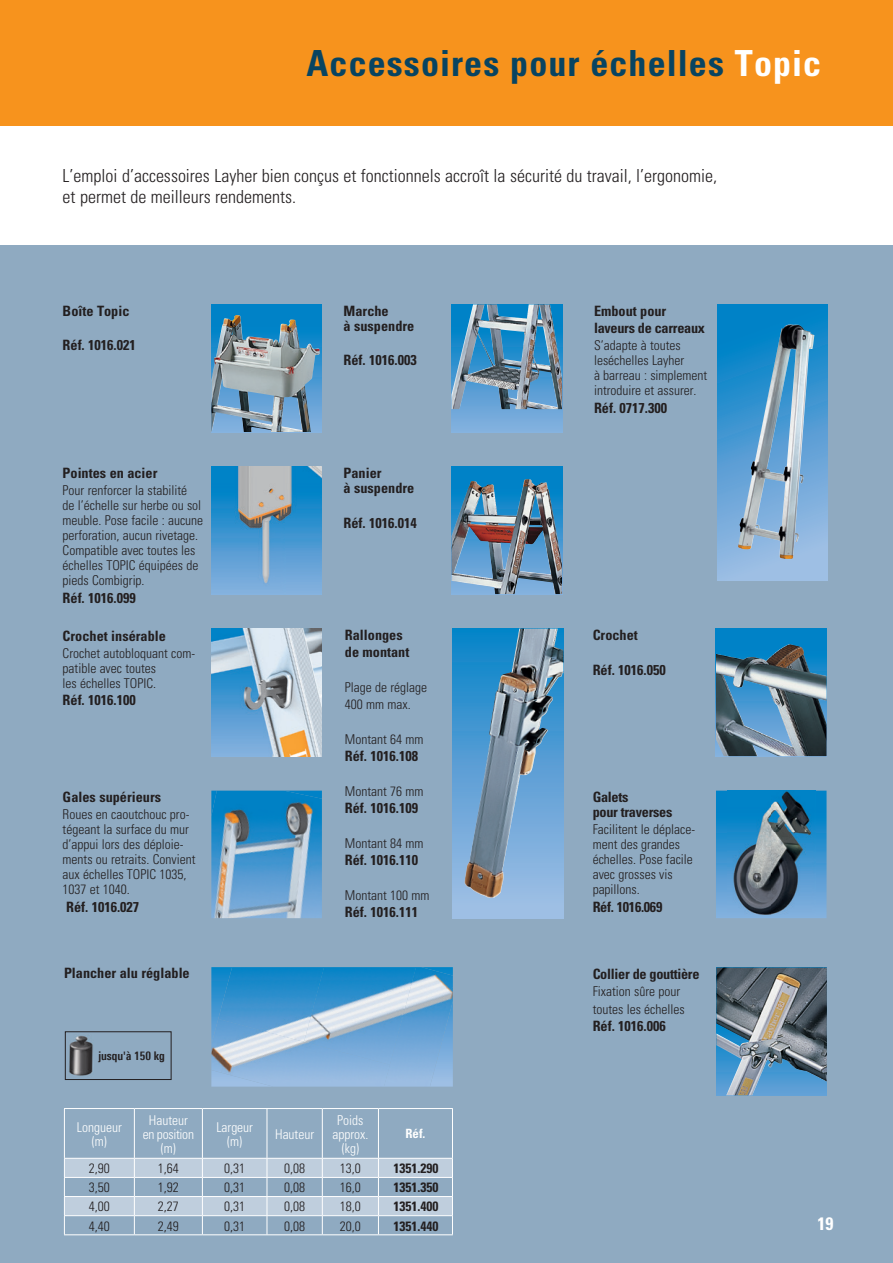
<style>
.page{position:relative;width:893px;height:1263px;background:#fff}
.page>*{position:absolute;margin:0;border:0;box-sizing:border-box;transform-origin:0 0}
.t1{font:700 condensed 36px "Univers";letter-spacing:.03em;color:#084461}
.t2{font:300 condensed 18px/21.6px "Univers";color:#231f20}
.t3{font:700 condensed 18px "Univers";color:#fff}
.t4{font:700 condensed 14.25px/15px "Univers";color:#231f20}
.t5{font:700 condensed 14.25px/17.4px "Univers";letter-spacing:-.02em;color:#231f20}
.t6{font:300 condensed 13.5px/15px "Univers";color:#231f20}
.t7{font:300 condensed 13.5px/14.2px "Univers";color:#fff;text-align:center}
.t8{font:700 condensed 13.5px "Univers";color:#231f20}
.t9{font:300 condensed 13.5px/14.2px "Univers";letter-spacing:-.02em;color:#fff;text-align:center}
.t10{font:condensed 13.5px "Univers";color:#fff}
.t11{font:700 condensed 12.75px "Univers";color:#fff}
.t12{font:700 12px "Linotype Univers 620 Cn";color:#231f20}
.s1{color:#fff}
</style>
<div class="page">
<div style="left:0;top:125px;width:893px;height:1138px;background:#8faac1"></div>
<div style="left:0;top:125px;width:893px;height:120px;background:#fff"></div>
<div style="left:0;top:0;width:893px;height:125px;background:#f7931d"></div>
<img style="left:211px;top:791px;width:111px;height:127px">
<img style="left:211px;top:628px;width:111px;height:128px">
<div style="left:452px;top:466px;width:110px;height:128px;background:#0082c7"></div>
<img style="left:452px;top:479px;width:110px;height:115px">
<svg style="left:716px;top:791px;width:110px;height:127px;background:#3f97d1"></svg>
<img style="left:727px;top:791px;width:88px;height:124px">
<img style="left:211px;top:466px;width:111px;height:128px">
<div style="left:211px;top:304px;width:111px;height:128px;background:linear-gradient(to right,#0082c7,#0082c7)"></div>
<img style="left:211px;top:315px;width:109px;height:117px">
<div style="left:716px;top:628px;width:110px;height:128px;background:#0082c7"></div>
<img style="left:716px;top:644px;width:110px;height:112px">
<img style="left:716px;top:967px;width:111px;height:128px">
<div style="left:452px;top:304px;width:110px;height:128px;background:#7aacdc"></div>
<img style="left:452px;top:304px;width:110px;height:105px">
<svg style="left:717px;top:304px;width:111px;height:277px;background:#4f9ed4"></svg>
<img style="left:738px;top:324px;width:76px;height:235px">
<div style="left:453px;top:628px;width:110px;height:290px;background:linear-gradient(to bottom,#0882c7,#a8bfe5)"></div>
<img style="left:464px;top:628px;width:99px;height:270px">
<img style="left:218px;top:967px;width:86px;height:52px">
<img style="left:304px;top:967px;width:80px;height:52px">
<img style="left:384px;top:967px;width:69px;height:120px">
<img style="left:211px;top:1019px;width:179px;height:68px">
<img style="left:69px;top:1035px;width:24px;height:41px">
<div style="left:65px;top:1031px;width:106px;height:49px;border:1px solid #231f20"></div>
<hr style="left:64px;top:1109px;width:1px;height:49px;background:#fff">
<hr style="left:202px;top:1109px;width:1px;height:49px;background:#fff">
<svg style="left:64px;top:1159px;width:389px;height:75px"></svg>
<hr style="left:64px;top:1234px;width:70px;height:1px;background:#fff">
<hr style="left:134px;top:1234px;width:68px;height:1px;background:#fff">
<hr style="left:202px;top:1234px;width:65px;height:1px;background:#fff">
<hr style="left:267px;top:1234px;width:55px;height:1px;background:#fff">
<hr style="left:322px;top:1234px;width:56px;height:1px;background:#fff">
<hr style="left:378px;top:1234px;width:75px;height:1px;background:#fff">
<hr style="left:267px;top:1108px;width:55px;height:1px;background:#fff">
<hr style="left:267px;top:1158px;width:55px;height:1px;background:#fff">
<hr style="left:64px;top:1108px;width:70px;height:1px;background:#fff">
<hr style="left:202px;top:1108px;width:65px;height:1px;background:#fff">
<hr style="left:134px;top:1109px;width:1px;height:49px;background:#fff">
<hr style="left:267px;top:1109px;width:1px;height:49px;background:#fff">
<hr style="left:134px;top:1108px;width:68px;height:1px;background:#fff">
<hr style="left:322px;top:1109px;width:1px;height:49px;background:#fff">
<hr style="left:322px;top:1108px;width:56px;height:1px;background:#fff">
<hr style="left:378px;top:1109px;width:1px;height:49px;background:#fff">
<hr style="left:452px;top:1109px;width:1px;height:49px;background:#fff">
<hr style="left:378px;top:1108px;width:75px;height:1px;background:#fff">
<hr style="left:64px;top:1158px;width:70px;height:1px;background:#fff">
<hr style="left:202px;top:1158px;width:65px;height:1px;background:#fff">
<hr style="left:134px;top:1158px;width:68px;height:1px;background:#fff">
<hr style="left:322px;top:1158px;width:56px;height:1px;background:#fff">
<hr style="left:378px;top:1158px;width:75px;height:1px;background:#fff">
<h1 class="t1" style="left:307px;top:41px;width:516px">Accessoires pour échelles <span class="s1">Topic</span></h1>
<h2 class="t2" style="left:63px;top:164px;width:656px">L’emploi d’accessoires Layher bien conçus et fonctionnels accroît la sécurité du travail, l’ergonomie, et permet de meilleurs rendements.</h2>
<p class="t4" style="left:63px;top:303px;width:68px">Boîte Topic</p>
<p class="t4" style="left:63px;top:338px;width:75px">Réf. 1016.021</p>
<p class="t4" style="left:344px;top:303px;width:72px">Marche<br>à suspendre</p>
<p class="t4" style="left:344px;top:353px;width:75px">Réf. 1016.003</p>
<p class="t4" style="left:63px;top:465px;width:96px">Pointes en acier</p>
<p class="t6" style="left:63px;top:483px;width:142px">Pour renforcer la stabilité<br>de l’échelle sur herbe ou sol meuble. Pose facile : aucune perforation, aucun rivetage.<br>Compatible avec toutes les échelles TOPIC équipées de pieds Combigrip.</p>
<p class="t4" style="left:63px;top:590px;width:75px">Réf. 1016.099</p>
<p class="t4" style="left:63px;top:628px;width:105px">Crochet insérable</p>
<p class="t6" style="left:63px;top:646px;width:134px">Crochet autobloquant com&shy;patible avec toutes<br>les échelles TOPIC.</p>
<p class="t4" style="left:63px;top:693px;width:75px">Réf. 1016.100</p>
<p class="t4" style="left:63px;top:789px;width:100px">Gales supérieurs</p>
<p class="t6" style="left:63px;top:807px;width:134px">Roues en caoutchouc pro&shy;tégeant la surface du mur d’appui lors des déploie&shy;ments ou retraits. Convient aux échelles TOPIC 1035,<br>1037 et 1040.</p>
<p class="t4" style="left:66px;top:899px;width:75px">Réf. 1016.027</p>
<p class="t4" style="left:64px;top:966px;width:127px">Plancher alu réglable</p>
<p class="t4" style="left:344px;top:465px;width:72px">Panier<br>à suspendre</p>
<p class="t4" style="left:344px;top:515px;width:75px">Réf. 1016.014</p>
<p class="t4" style="left:345px;top:626px;width:66px;line-height:17.4px">Rallonges de montant</p>
<p class="t6" style="left:345px;top:678px;width:84px;line-height:17.4px">Plage de réglage<br>400 mm max.</p>
<p class="t6" style="left:345px;top:732px;width:80px">Montant 64 mm</p>
<p class="t4" style="left:345px;top:749px;width:75px">Réf. 1016.108</p>
<p class="t6" style="left:345px;top:784px;width:80px">Montant 76 mm</p>
<p class="t4" style="left:345px;top:801px;width:75px">Réf. 1016.109</p>
<p class="t6" style="left:345px;top:836px;width:80px">Montant 84 mm</p>
<p class="t4" style="left:345px;top:853px;width:75px">Réf. 1016.110</p>
<p class="t6" style="left:345px;top:888px;width:86px">Montant 100 mm</p>
<p class="t4" style="left:345px;top:905px;width:75px">Réf. 1016.111</p>
<p class="t12" style="left:98px;top:1048px;width:68px">jusqu'à 150 kg</p>
<p class="t7" style="left:77px;top:1120px;width:46px">Longueur (m)</p>
<p class="t9" style="left:143px;top:1112px;width:53px">Hauteur en position (m)</p>
<p class="t7" style="left:216px;top:1120px;width:38px">Largeur (m)</p>
<p class="t7" style="left:275px;top:1127px;width:40px">Hauteur</p>
<p class="t7" style="left:332px;top:1113px;width:37px">Poids approx. (kg)</p>
<p class="t11" style="left:406px;top:1126px;width:21px">Réf.</p>
<p class="t6" style="left:89px;top:1161px;width:22px">2,90</p>
<p class="t6" style="left:158px;top:1161px;width:22px">1,64</p>
<p class="t6" style="left:224px;top:1161px;width:22px">0,31</p>
<p class="t6" style="left:284px;top:1161px;width:22px">0,08</p>
<p class="t6" style="left:340px;top:1161px;width:22px">13,0</p>
<p class="t8" style="left:393px;top:1160px;width:46px">1351.290</p>
<p class="t6" style="left:89px;top:1180px;width:22px">3,50</p>
<p class="t6" style="left:158px;top:1180px;width:22px">1,92</p>
<p class="t6" style="left:224px;top:1180px;width:22px">0,31</p>
<p class="t6" style="left:284px;top:1180px;width:22px">0,08</p>
<p class="t6" style="left:340px;top:1180px;width:22px">16,0</p>
<p class="t8" style="left:393px;top:1179px;width:46px">1351.350</p>
<p class="t6" style="left:89px;top:1199px;width:22px">4,00</p>
<p class="t6" style="left:158px;top:1199px;width:22px">2,27</p>
<p class="t6" style="left:224px;top:1199px;width:22px">0,31</p>
<p class="t6" style="left:284px;top:1199px;width:22px">0,08</p>
<p class="t6" style="left:340px;top:1199px;width:22px">18,0</p>
<p class="t8" style="left:393px;top:1198px;width:46px">1351.400</p>
<p class="t6" style="left:89px;top:1218px;width:22px">4,40</p>
<p class="t6" style="left:158px;top:1218px;width:22px">2,49</p>
<p class="t6" style="left:224px;top:1218px;width:22px">0,31</p>
<p class="t6" style="left:284px;top:1218px;width:22px">0,08</p>
<p class="t6" style="left:340px;top:1218px;width:22px">20,0</p>
<p class="t8" style="left:393px;top:1217px;width:46px">1351.440</p>
<p class="t5" style="left:594px;top:302px;width:113px">Embout pour laveurs de carreaux</p>
<p class="t6" style="left:594px;top:338px;width:115px">S’adapte à toutes leséchelles Layher<br>à barreau : simplement introduire et assurer.</p>
<p class="t4" style="left:594px;top:400px;width:75px">Réf. 0717.300</p>
<p class="t4" style="left:593px;top:627px;width:47px">Crochet</p>
<p class="t4" style="left:593px;top:662px;width:75px">Réf. 1016.050</p>
<p class="t5" style="left:593px;top:789px;width:81px;line-height:15px">Galets<br>pour traverses</p>
<p class="t6" style="left:593px;top:822px;width:104px">Facilitent le déplace&shy;ment des grandes échelles. Pose facile avec grosses vis papillons.</p>
<p class="t5" style="left:593px;top:898px;width:71px">Réf. 1016.069</p>
<p class="t5" style="left:593px;top:965px;width:108px">Collier de gouttière</p>
<p class="t6" style="left:593px;top:983px;width:94px;line-height:17.4px">Fixation sûre pour toutes les échelles</p>
<p class="t4" style="left:593px;top:1018px;width:75px">Réf. 1016.006</p>
<p class="t10" style="left:821px;top:1213px;width:13px">19</p>
<h2 class="t3" style="left:817px;top:1212px;width:17px">19</h2>
</div>
